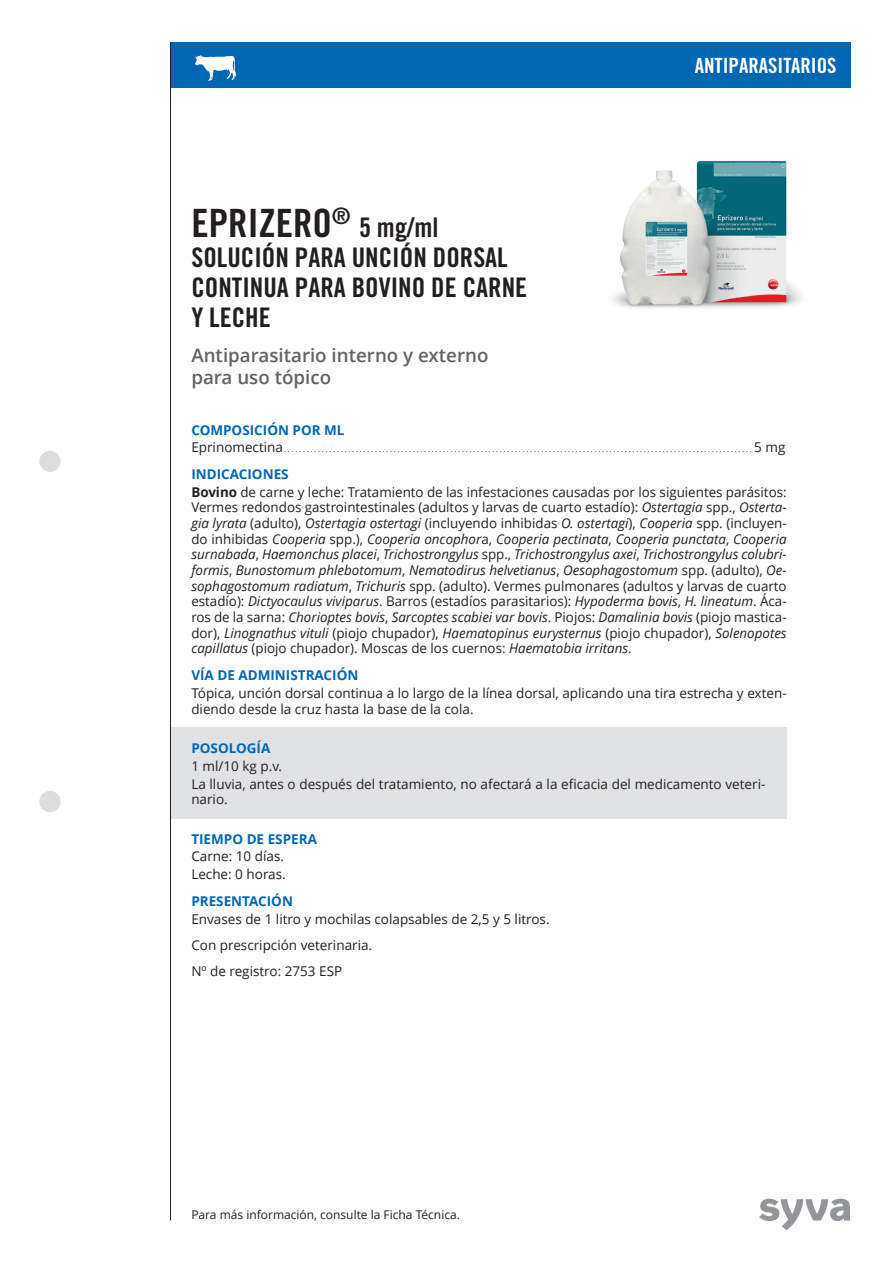
<style>
.page{position:relative;width:893px;height:1263px;background:#fff}
.page>*{position:absolute;margin:0;border:0;box-sizing:border-box;transform-origin:0 0}
.t1{font:39px "Trade Gothic LT Std Bd Cn 20";color:#231f20}
.t2{font:27px/30px "Trade Gothic LT Std Bd Cn 20";color:#231f20}
.t3{font:21px "Trade Gothic LT Std Bd Cn 20";color:#fff}
.t4{font:600 18.75px/22.5px "Open Sans";color:#636366}
.t5{font:italic 13.5px/15.6px "Open Sans";color:#231f20;text-align:justify}
.t6{font:13.5px/17.7px "Open Sans";color:#231f20}
.t7{font:700 13.5px "Open Sans";color:#0166b3}
.t8{font:12px "Open Sans";color:#231f20}
.t9{font:7.2px "Open Sans";color:#231f20}
.s1{font-size:13.5px}
.s2{font-weight:700;color:#0166b3}
.s3{font-weight:700}
.s4{font-style:normal}
</style>
<div class="page">
<div style="left:170px;top:43px;width:680px;height:45px;background:#0166b3"></div>
<div style="left:170px;top:727px;width:617px;height:92px;background:#e1e2e4"></div>
<hr style="left:170px;top:43px;width:1px;height:1177px;background:#231f20">
<svg style="left:759px;top:1199px;width:91px;height:31px"></svg>
<div style="left:39px;top:451px;width:22px;height:21px;background:#dcdddf;border-radius:50%"></div>
<div style="left:39px;top:791px;width:22px;height:21px;background:#dcdddf;border-radius:50%"></div>
<img style="left:195px;top:55px;width:41px;height:26px">
<img style="left:612px;top:160px;width:190px;height:148px">
<h3 class="t3" style="left:695px;top:52px;width:143px">ANTIPARASITARIOS</h3>
<h1 class="t1" style="left:191px;top:199px;width:160px">EPRIZERO<sup>®</sup></h1>
<h2 class="t2" style="left:191px;top:212px;width:337px;text-indent:168px">5 MG/ML<br>SOLUCIÓN PARA UNCIÓN DORSAL<br>CONTINUA PARA BOVINO DE CARNE<br>Y LECHE</h2>
<h3 class="t4" style="left:191px;top:344px;width:299px">Antiparasitario interno y externo para uso tópico</h3>
<p class="t7" style="left:191px;top:422px;width:151px">COMPOSICIÓN POR ML</p>
<p class="t9" style="left:191px;top:446px;width:596px"><span class="s1">Eprinomectina</span> . . . . . . . . . . . . . . . . . . . . . . . . . . . . . . . . . . . . . . . . . . . . . . . . . . . . . . . . . . . . . . . . . . . . . . . . . . . . . . . . . . . . . . . . . . . . . . . . . . . . . . . . . . . . . . . . . . . . . . . . . . . . <span class="s1">5 mg</span></p>
<p class="t6" style="left:191px;top:465px;width:597px"><span class="s2">I NDICACIONES<br></span><span class="s3">BOVINO</span> de carne y leche: Tratamiento de las infestaciones causadas por los siguientes parásitos:</p>
<p class="t5" style="left:191px;top:500px;width:597px"><span class="s4">Vermes redondos gastrointestinales (adultos y larvas de cuarto estadío):</span> Ostertagia <span class="s4">spp.,</span> Osterta&shy;gia lyrata <span class="s4">(adulto),</span> Ostertagia ostertagi <span class="s4">(incluyendo inhibidas</span> O. ostertagi<span class="s4">),</span> Cooperia <span class="s4">spp. (incluyen&shy;do inhibidas</span> Cooperia <span class="s4">spp.),</span> Cooperia oncophor<span class="s4">a,</span> Cooperia pectinata<span class="s4">,</span> Cooperia punctata<span class="s4">,</span> Cooperia surnabada<span class="s4">,</span> Haemonchus placei<span class="s4">,</span> Trichostrongylus <span class="s4">spp.,</span> Trichostrongylus axei<span class="s4">,</span> Trichostrongylus colubri&shy;formis<span class="s4">,</span> Bunostomum phlebotomum<span class="s4">,</span> Nematodirus helvetianus<span class="s4">,</span> Oesophagostomum <span class="s4">spp. (adulto),</span> Oe&shy;sophagostomum radiatum<span class="s4">,</span> Trichuris <span class="s4">spp. (adulto). Vermes pulmonares (adultos y larvas de cuarto estadío):</span> Dictyocaulus viviparus<span class="s4">. Barros (estadíos parasitarios):</span> Hypoderma bovis<span class="s4">,</span> H. lineatum<span class="s4">. Áca&shy;ros de la sarna:</span> Chorioptes bovis<span class="s4">,</span> Sarcoptes scabiei var bovis<span class="s4">. Piojos:</span> Damalinia bovis <span class="s4">(piojo mastica&shy;dor),</span> Linognathus vituli <span class="s4">(piojo chupador),</span> Haematopinus eurysternus <span class="s4">(piojo chupador),</span> Solenopotes capillatus <span class="s4">(piojo chupador). M oscas de los cuernos:</span> Haematobia irritans<span class="s4">.</span></p>
<p class="t7" style="left:191px;top:668px;width:169px">VÍA DE ADMINISTRACIÓN</p>
<p class="t6" style="left:191px;top:685px;width:597px;line-height:15.6px">Tópica, unción dorsal continua a lo largo de la línea dorsal, aplicando una tira estrecha y exten&shy;diendo desde la cruz hasta la base de la cola.</p>
<p class="t7" style="left:191px;top:740px;width:81px">POSOLOGÍA</p>
<p class="t6" style="left:191px;top:757px;width:576px">1 ml/10 kg p.v.<br>La lluvia, antes o después del tratamiento, no afectará a la eficacia del medicamento veteri-</p>
<p class="t6" style="left:191px;top:791px;width:36px">nario.</p>
<p class="t7" style="left:191px;top:831px;width:127px">TIEMPO DE ESPERA</p>
<p class="t6" style="left:191px;top:848px;width:94px">Carne: 10 días.<br>Leche: 0 horas.</p>
<p class="t7" style="left:191px;top:893px;width:103px">PRESENTACIÓN</p>
<p class="t6" style="left:191px;top:906px;width:358px;line-height:26.2px">Envases de 1 litro y mochilas colapsables de 2,5 y 5 litros.<br>Con prescripción veterinaria.<br>Nº de registro: 2753 ES P</p>
<p class="t8" style="left:191px;top:1208px;width:268px">Para más información, consulte la Ficha Técnica.</p>
</div>
